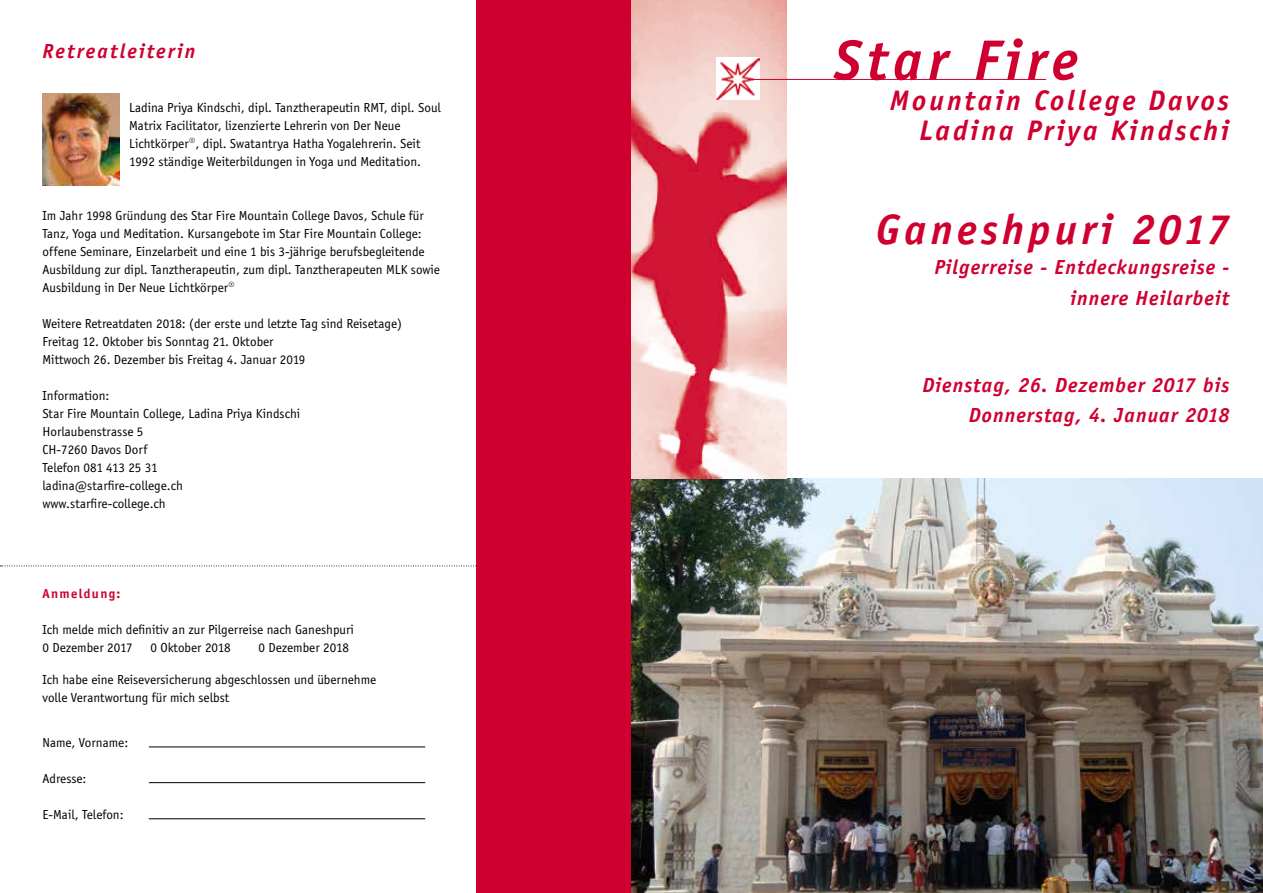
<style>
.page{position:relative;width:1263px;height:893px;background:#fff}
.page>*{position:absolute;margin:0;border:0;box-sizing:border-box;transform-origin:0 0}
.t1{font:italic 700 58.05px "Officina Sans";letter-spacing:.1em;color:#cf0030}
.t2{font:italic 700 43.65px "Officina Sans";letter-spacing:.1em;color:#cf0030}
.t3{font:italic 700 29.1px/30.3px "Officina Sans";letter-spacing:.1em;color:#cf0030;text-align:right}
.t4{font:italic 700 21px/30.3px "Officina Sans";letter-spacing:.05em;color:#cf0030;text-align:right}
.t5{font:italic 700 21px "Officina Sans";letter-spacing:.1em;color:#cf0030}
.t6{font:13.5px/18px "Officina Sans";color:#000}
.t7{font:700 13.5px "Officina Sans";letter-spacing:.1em;color:#cf0030}
</style>
<div class="page">
<div style="left:476px;top:0;width:158px;height:893px;background:#cf0030"></div>
<svg style="left:0;top:566px;width:477px;height:1px"></svg>
<hr style="left:748px;top:79px;width:298px;height:1px;background:#ce0030">
<img style="left:631px;top:479px;width:632px;height:414px">
<hr style="left:149px;top:747px;width:276px;height:1px;background:#000">
<hr style="left:149px;top:782px;width:276px;height:1px;background:#000">
<hr style="left:149px;top:818px;width:276px;height:1px;background:#000">
<img style="left:631px;top:0;width:156px;height:478px">
<img style="left:43px;top:94px;width:76px;height:91px">
<img style="left:716px;top:57px;width:43px;height:43px">
<hr style="left:748px;top:79px;width:40px;height:1px;background:#ce0030">
<h3 class="t5" style="left:43px;top:39px;width:154px">Retreatleiterin</h3>
<p class="t6" style="left:129px;top:99px;width:313px">Ladina Priya Kindschi, dipl. Tanztherapeutin RMT, dipl. Soul Matrix Facilitator, lizenzierte Lehrerin von Der Neue Lichtkörper®, dipl. Swatantrya Hatha Yogalehrerin. Seit 1992 ständige Weiterbildungen in Yoga und Meditation.</p>
<p class="t6" style="left:43px;top:207px;width:399px">Im Jahr 1998 Gründung des Star Fire Mountain College Davos, Schule für Tanz, Yoga und Meditation. Kursangebote im Star Fire Mountain College: offene Seminare, Einzelarbeit und eine 1 bis 3-jährige berufsbegleitende Ausbildung zur dipl. Tanztherapeutin, zum dipl. Tanztherapeuten MLK sowie Ausbildung in Der Neue Lichtkörper®</p>
<p class="t6" style="left:43px;top:315px;width:361px">Weitere Retreatdaten 2018: (der erste und letzte Tag sind Reisetage)<br>Freitag 12. Oktober bis Sonntag 21. Oktober<br>Mittwoch 26. Dezember bis Freitag 4. Januar 2019</p>
<p class="t6" style="left:43px;top:387px;width:259px">Information:<br>Star Fire Mountain College, Ladina Priya Kindschi<br>Horlaubenstrasse 5<br>CH-7260 Davos Dorf<br>Telefon 081 413 25 31 ladina@starfire-college.ch www.starfire-college.ch</p>
<p class="t7" style="left:43px;top:586px;width:80px">Anmeldung:</p>
<p class="t6" style="left:43px;top:621px;width:313px">Ich melde mich definitiv an zur Pilgerreise nach Ganeshpuri<br>0 Dezember 2017</p>
<p class="t6" style="left:151px;top:639px;width:82px">0 Oktober 2018</p>
<p class="t6" style="left:259px;top:639px;width:92px">0 Dezember 2018</p>
<p class="t6" style="left:43px;top:670px;width:335px">Ich habe eine Reiseversicherung abgeschlossen und übernehme volle Verantwortung für mich selbst</p>
<p class="t6" style="left:43px;top:733px;width:87px">Name, Vorname:</p>
<p class="t6" style="left:43px;top:769px;width:45px">Adresse:</p>
<p class="t6" style="left:43px;top:805px;width:83px">E-Mail, Telefon:</p>
<h1 class="t1" style="left:833px;top:26px;width:246px">Star Fire</h1>
<h3 class="t3" style="left:890px;top:85px;width:340px">Mountain College Davos<br>Ladina Priya Kindschi</h3>
<h2 class="t2" style="left:876px;top:204px;width:355px">Ganeshpuri 2017</h2>
<h3 class="t4" style="left:934px;top:252px;width:296px">Pilgerreise - Entdeckungsreise - innere Heilarbeit</h3>
<h3 class="t4" style="left:922px;top:370px;width:308px">Dienstag, 26. Dezember 2017 bis<br>Donnerstag, 4. Januar 2018</h3>
</div>
